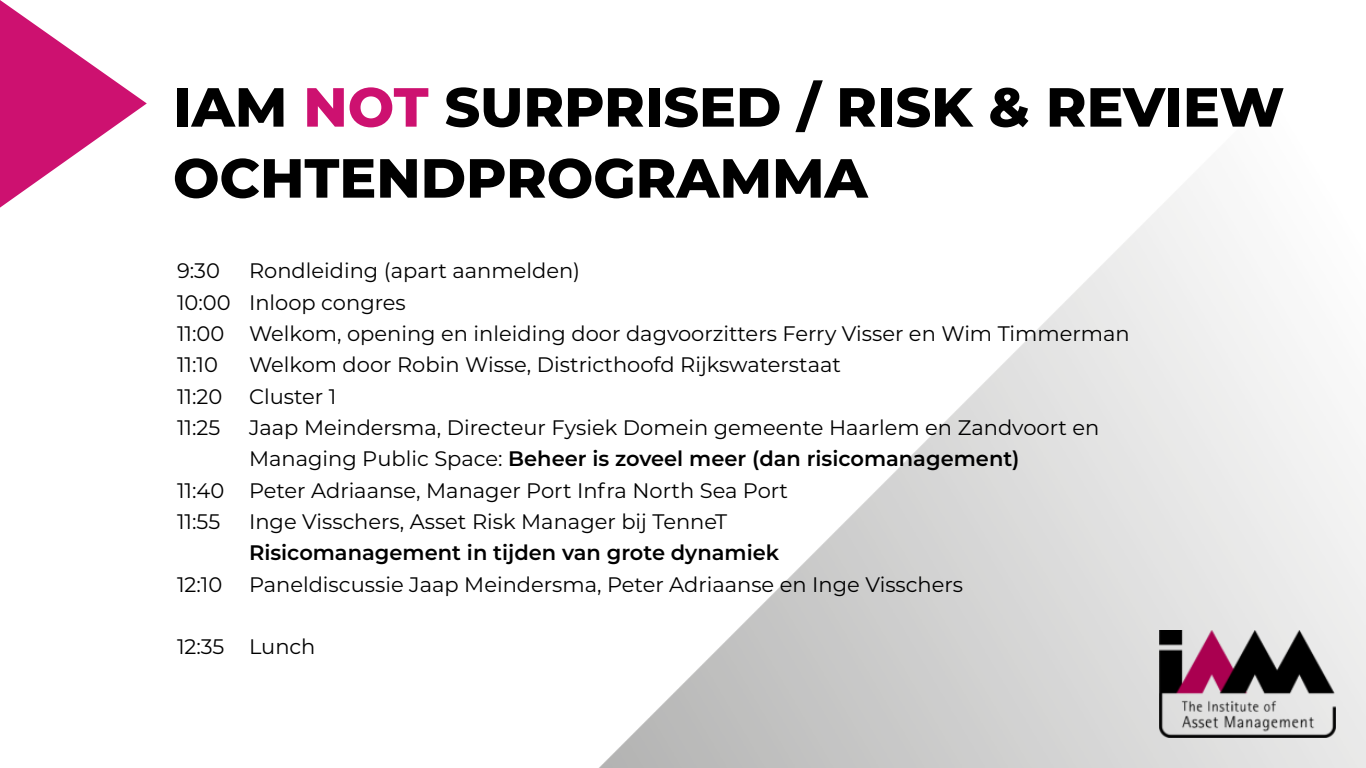
<style>
.page{position:relative;width:1366px;height:768px;background:#fff}
.page>*{position:absolute;margin:0;border:0;box-sizing:border-box;transform-origin:0 0}
.t1{font:800 55px/71px "Montserrat";color:#000}
.t2{font:21px "Montserrat";color:#000}
.t3{font:600 21px "Montserrat";color:#000}
.s1{color:#cd1170}
.s2{font-weight:400}
</style>
<div class="page">
<svg style="left:0;top:0;width:147px;height:208px"></svg>
<img style="left:599px;top:182px;width:767px;height:586px">
<img style="left:1160px;top:631px;width:175px;height:107px">
<p class="t1" style="left:173px;top:69px;width:1113px">IAM <span class="s1">NOT</span> SURPRISED / RISK &amp; REVIEW<br>OCHTENDPROGRAMMA</p>
<p class="t2" style="left:177px;top:256px;width:44px">9:30</p>
<p class="t2" style="left:249px;top:256px;width:333px">Rondleiding (apart aanmelden)</p>
<p class="t2" style="left:177px;top:288px;width:230px">10:00 Inloop congres</p>
<p class="t2" style="left:177px;top:319px;width:954px">11:00 Welkom, opening en inleiding door dagvoorzitters Ferry Visser en Wim Timmerman</p>
<p class="t2" style="left:177px;top:350px;width:43px">11:10</p>
<p class="t2" style="left:249px;top:350px;width:593px">Welkom door Robin Wisse, Districthoofd Rijkswaterstaat</p>
<p class="t2" style="left:177px;top:382px;width:47px">11:20</p>
<p class="t2" style="left:249px;top:382px;width:89px">Cluster 1</p>
<p class="t2" style="left:177px;top:413px;width:45px">11:25</p>
<p class="t2" style="left:249px;top:413px;width:852px">Jaap Meindersma, Directeur Fysiek Domein gemeente Haarlem en Zandvoort en</p>
<p class="t3" style="left:249px;top:444px;width:772px"><span class="s2">Managing Public Space:</span> Beheer is zoveel meer (dan risicomanagement)</p>
<p class="t2" style="left:177px;top:476px;width:613px">11:40 Peter Adriaanse, Manager Port Infra North Sea Port</p>
<p class="t2" style="left:177px;top:507px;width:45px">11:55</p>
<p class="t2" style="left:249px;top:507px;width:480px">Inge Visschers, Asset Risk Manager bij TenneT</p>
<p class="t3" style="left:249px;top:538px;width:532px">Risicomanagement in tijden van grote dynamiek</p>
<p class="t2" style="left:177px;top:570px;width:47px">12:10</p>
<p class="t2" style="left:249px;top:570px;width:716px">Paneldiscussie Jaap Meindersma, Peter Adriaanse en Inge Visschers</p>
<p class="t2" style="left:177px;top:632px;width:140px">12:35 Lunch</p>
</div>
